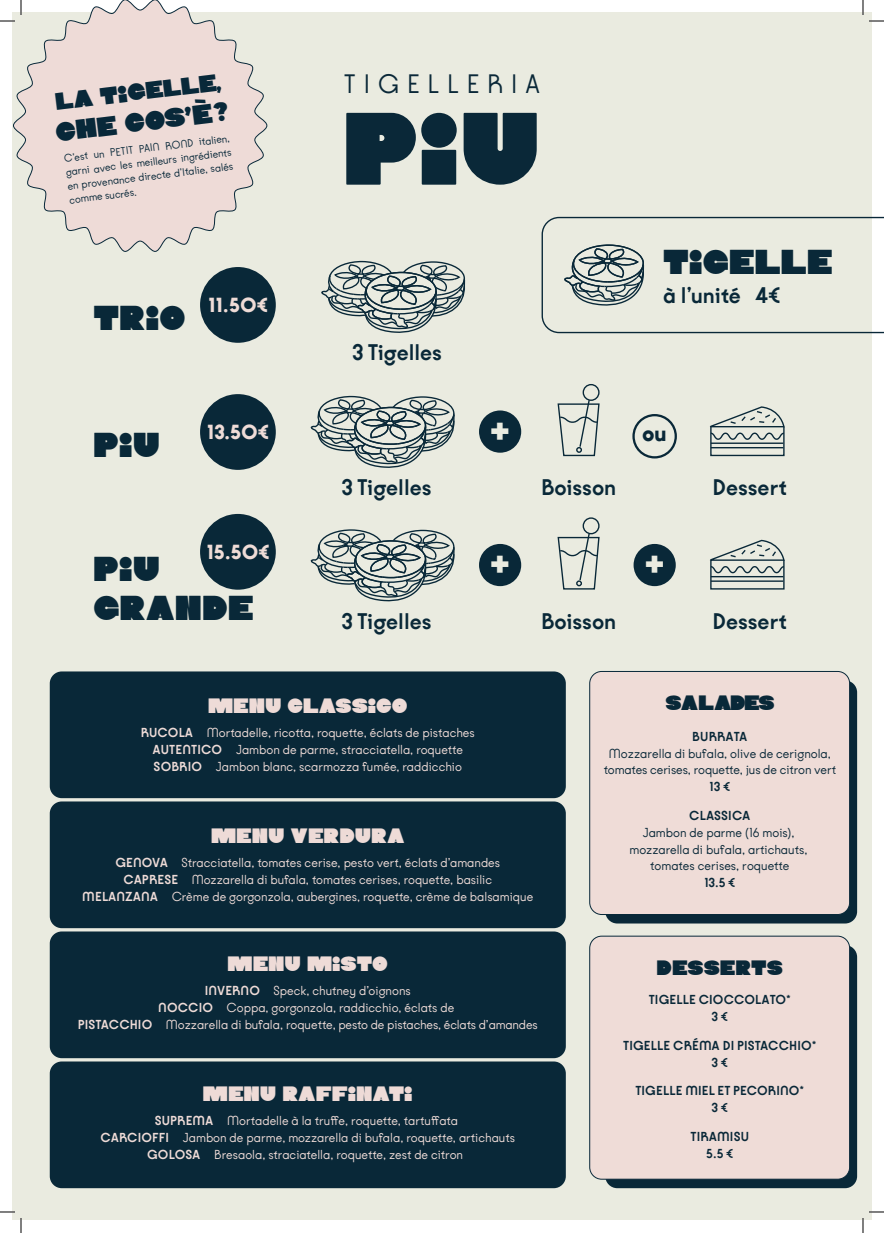
<style>
.page{position:relative;width:884px;height:1233px;background:#fff}
.page>*{position:absolute;margin:0;border:0;box-sizing:border-box;transform-origin:0 0}
.t1{font:98.5px "Dida";color:#0a2838}
.t2{font:900 46.8px "Kobe 1.1";color:#eaebe0}
.t3{font:33.2px/39.9px "Dida";color:#092838}
.t4{font:28.7px "Kobe 1.1";letter-spacing:.27em;color:#0a2838}
.t5{font:26.1px "Dida";color:#082839}
.t6{font:700 24.3px "Kobe 1.1";color:#092838}
.t7{font:900 24.3px "Kobe 1.1";color:#092838}
.t8{font:23px "Dida";color:#082839}
.t9{font:900 22px "Kobe 1.1";color:#efdcd7}
.t10{font:20px "Dida";color:#eedbd7}
.t11{font:20px "Dida";color:#092838}
.t12{font:20px "Dida";letter-spacing:-.055em;color:#092838}
.t13{font:14px/16.8px "Kobe 1.1";color:#eedbd7;text-align:center}
.t14{font:14px/16.8px "Kobe 1.1";color:#092838;text-align:center}
.t15{font:700 14px/16.8px "Kobe 1.1";letter-spacing:.01em;color:#092838;text-align:center}
.t16{font:11.7px/14.1px "Kobe 1.1";color:#082839;text-align:justify}
.s1{font-weight:700}
</style>
<div class="page">
<div style="left:12px;top:12px;width:859px;height:1208px;background:#eaebe0"></div>
<svg style="left:0;top:1211px;width:15px;height:1px"></svg>
<svg style="left:869px;top:1211px;width:15px;height:1px"></svg>
<svg style="left:0;top:20px;width:13px;height:2px"></svg>
<svg style="left:20px;top:1218px;width:2px;height:15px"></svg>
<svg style="left:862px;top:0;width:22px;height:22px"></svg>
<svg style="left:862px;top:1218px;width:2px;height:15px"></svg>
<div style="left:605px;top:680px;width:252px;height:243px;background:#092838;border-radius:12px"></div>
<div style="left:590px;top:671px;width:260px;height:243px;background:#efdcd7;border-radius:12px"></div>
<div style="left:590px;top:671px;width:260px;height:243px;border:1px solid #082839;border-radius:12px"></div>
<div style="left:605px;top:945px;width:252px;height:243px;background:#092838;border-radius:12px"></div>
<div style="left:590px;top:936px;width:260px;height:243px;background:#efdcd7;border-radius:12px"></div>
<div style="left:590px;top:936px;width:260px;height:243px;border:1px solid #082839;border-radius:12px"></div>
<div style="left:200px;top:267px;width:76px;height:76px;background:#092838;border-radius:50%"></div>
<svg style="left:321px;top:260px;width:145px;height:73px"></svg>
<div style="left:200px;top:394px;width:76px;height:76px;background:#092838;border-radius:50%"></div>
<div style="left:710px;top:426px;width:74px;height:30px;border:1px solid #092838"></div>
<hr style="left:711px;top:447px;width:72px;height:1px;background:#092838">
<hr style="left:711px;top:442px;width:72px;height:2px;background:#092838">
<svg style="left:709px;top:406px;width:76px;height:34px"></svg>
<div style="left:583px;top:384px;width:17px;height:17px;border:1px solid #092838;border-radius:50%"></div>
<svg style="left:557px;top:398px;width:43px;height:59px"></svg>
<div style="left:632px;top:414px;width:45px;height:44px;border:2px solid #092838;border-radius:50%"></div>
<div style="left:479px;top:410px;width:42px;height:43px;background:#092838;border-radius:50%"></div>
<div style="left:710px;top:559px;width:74px;height:30px;border:1px solid #092838"></div>
<hr style="left:711px;top:580px;width:72px;height:2px;background:#092838">
<hr style="left:711px;top:576px;width:72px;height:1px;background:#092838">
<svg style="left:710px;top:539px;width:75px;height:35px"></svg>
<div style="left:583px;top:517px;width:17px;height:17px;border:1px solid #092838;border-radius:50%"></div>
<svg style="left:557px;top:532px;width:43px;height:58px"></svg>
<svg style="left:310px;top:395px;width:145px;height:207px"></svg>
<div style="left:479px;top:544px;width:42px;height:42px;background:#092838;border-radius:50%"></div>
<div style="left:634px;top:544px;width:42px;height:42px;background:#092838;border-radius:50%"></div>
<div style="left:200px;top:514px;width:76px;height:75px;background:#092838;border-radius:50%"></div>
<div style="left:50px;top:671px;width:516px;height:127px;background:#092838;border-radius:12px"></div>
<div style="left:50px;top:801px;width:516px;height:127px;background:#092838;border-radius:12px"></div>
<div style="left:50px;top:931px;width:516px;height:127px;background:#092838;border-radius:12px"></div>
<div style="left:50px;top:1061px;width:516px;height:127px;background:#092838;border-radius:12px"></div>
<svg style="left:13px;top:0;width:254px;height:252px"></svg>
<svg style="left:541px;top:216px;width:343px;height:118px"></svg>
<h3 class="t8" style="left:54px;top:88px;width:169px;rotate:-7deg">LA TIGELLE,</h3>
<h3 class="t5" style="left:54px;top:116px;width:176px;rotate:-7deg">CHE COS’È?</h3>
<p class="t16" style="left:63px;top:151px;width:168px;rotate:-7deg">C’est un PETIT PAIN ROND italien, garni avec les meilleurs ingrédients en provenance directe d’Italie, salés comme sucrés.</p>
<h3 class="t3" style="left:93px;top:297px;width:93px">TRIO</h3>
<h3 class="t9" style="left:208px;top:292px;width:61px">11.50€</h3>
<h3 class="t3" style="left:93px;top:424px;width:68px">PIU</h3>
<h3 class="t9" style="left:207px;top:419px;width:64px">13.50€</h3>
<h3 class="t9" style="left:206px;top:539px;width:65px">15.50€</h3>
<h3 class="t3" style="left:93px;top:547px;width:162px">PIU<br>GRANDE</h3>
<h3 class="t4" style="left:343px;top:68px;width:198px">TIGELLERIA</h3>
<h1 class="t1" style="left:343px;top:87px;width:199px">PIU</h1>
<h3 class="t6" style="left:352px;top:339px;width:92px">3 Tigelles</h3>
<h3 class="t3" style="left:663px;top:241px;width:171px">TIGELLE</h3>
<h3 class="t6" style="left:663px;top:282px;width:119px">à l’unité 4€</h3>
<h2 class="t2" style="left:489px;top:404px;width:23px">+</h2>
<h3 class="t7" style="left:642px;top:419px;width:26px">ou</h3>
<h3 class="t6" style="left:342px;top:474px;width:92px">3 Tigelles</h3>
<h3 class="t6" style="left:541px;top:474px;width:77px">Boisson</h3>
<h3 class="t6" style="left:712px;top:474px;width:76px">Dessert</h3>
<h2 class="t2" style="left:489px;top:538px;width:23px">+</h2>
<h2 class="t2" style="left:644px;top:538px;width:23px">+</h2>
<h3 class="t6" style="left:342px;top:607px;width:92px">3 Tigelles</h3>
<h3 class="t6" style="left:541px;top:607px;width:77px">Boisson</h3>
<h3 class="t6" style="left:712px;top:607px;width:76px">Dessert</h3>
<h3 class="t10" style="left:208px;top:693px;width:201px">MENU CLASSICO</h3>
<p class="t13" style="left:141px;top:724px;width:336px"><span class="s1">RUCOLA</span> Mortadelle, ricotta, roquette, éclats de pistaches<br><span class="s1">AUTENTICO</span> Jambon de parme, stracciatella, roquette<br><span class="s1">SOBRIO</span> Jambon blanc, scarmozza fumée, raddicchio</p>
<h3 class="t10" style="left:211px;top:823px;width:195px">MENU VERDURA</h3>
<p class="t13" style="left:82px;top:854px;width:453px"><span class="s1">GENOVA</span> Stracciatella, tomates cerise, pesto vert, éclats d’amandes<br><span class="s1">CAPRESE</span> Mozzarella di bufala, tomates cerises, roquette, basilic<br><span class="s1">MELANZANA</span> Crème de gorgonzola, aubergines, roquette, crème de balsamique</p>
<h3 class="t10" style="left:228px;top:951px;width:162px">MENU MISTO</h3>
<p class="t13" style="left:78px;top:982px;width:462px"><span class="s1">INVERNO</span> Speck, chutney d’oignons<br><span class="s1">NOCCIO</span> Coppa, gorgonzola, raddicchio, éclats de<br><span class="s1">PISTACCHIO</span> Mozzarella di bufala, roquette, pesto de pistaches, éclats d’amandes</p>
<h3 class="t10" style="left:203px;top:1081px;width:211px">MENU RAFFINATI</h3>
<p class="t13" style="left:101px;top:1112px;width:416px"><span class="s1">SUPREMA</span> Mortadelle à la truffe, roquette, tartuffata<br><span class="s1">CARCIOFFI</span> Jambon de parme, mozzarella di bufala, roquette, artichauts<br><span class="s1">GOLOSA</span> Bresaola, straciatella, roquette, zest de citron</p>
<h3 class="t12" style="left:665px;top:690px;width:111px">SALADES</h3>
<p class="t15" style="left:692px;top:729px;width:57px">BURRATA</p>
<p class="t14" style="left:604px;top:745px;width:234px">Mozzarella di bufala, olive de cerignola, tomates cerises, roquette, jus de citron vert</p>
<p class="t15" style="left:689px;top:773px;width:63px;line-height:28.8px">13 €<br>CLASSICA</p>
<p class="t14" style="left:629px;top:824px;width:179px">Jambon de parme (16 mois), mozzarella di bufala, artichauts, tomates cerises, roquette</p>
<p class="t15" style="left:704px;top:875px;width:33px">13.5 €</p>
<h3 class="t11" style="left:657px;top:954px;width:128px">DESSERTS</h3>
<p class="t15" style="left:649px;top:992px;width:144px">TIGELLE CIOCCOLATO*<br>3 €</p>
<p class="t15" style="left:623px;top:1037px;width:195px">TIGELLE CRÉMA DI PISTACCHIO*<br>3 €</p>
<p class="t15" style="left:635px;top:1083px;width:170px">TIGELLE MIEL ET PECORINO*<br>3 €</p>
<p class="t15" style="left:691px;top:1129px;width:60px">TIRAMISU<br>5.5 €</p>
</div>
